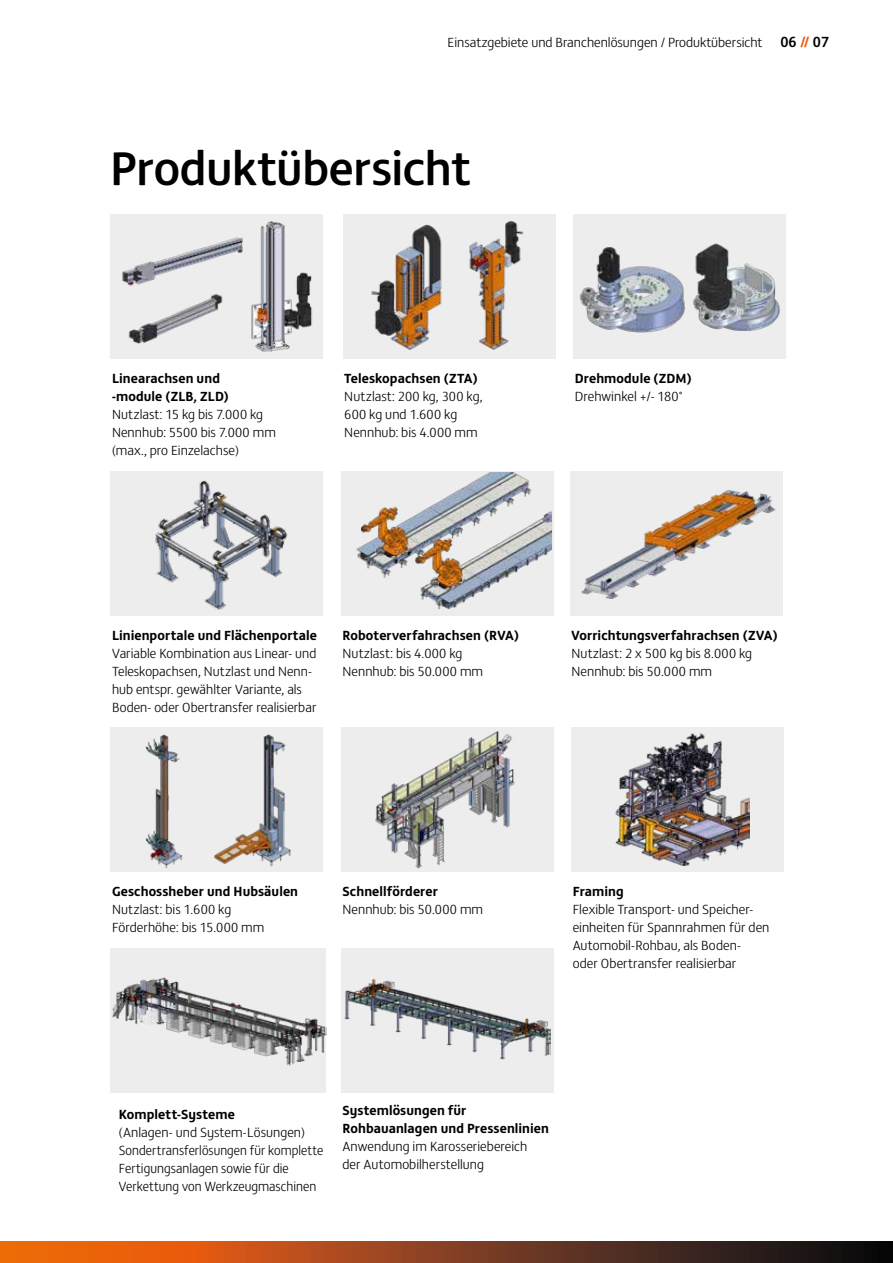
<style>
.page{position:relative;width:893px;height:1263px;background:#fff}
.page>*{position:absolute;margin:0;border:0;box-sizing:border-box;transform-origin:0 0}
.t1{font:500 48px "FS Matthew";letter-spacing:-.015em;color:#000}
.t2{font:300 13.5px/18px "FS Matthew";letter-spacing:.005em;color:#000}
.t3{font:700 13.5px/18px "FS Matthew";letter-spacing:.005em;color:#000}
.s1{font-weight:500;font-size:15px}
.s2{font-weight:500;font-size:15px;color:#ea5a0c}
</style>
<div class="page">
<div style="left:341px;top:728px;width:212px;height:144px;background:#ededed"></div>
<div style="left:341px;top:472px;width:212px;height:144px;background:#ededed"></div>
<img style="left:356px;top:473px;width:196px;height:137px">
<div style="left:573px;top:215px;width:213px;height:144px;background:#ededed"></div>
<div style="left:343px;top:215px;width:212px;height:144px;background:#ededed"></div>
<img style="left:371px;top:224px;width:71px;height:125px">
<img style="left:469px;top:221px;width:55px;height:128px">
<img style="left:580px;top:247px;width:105px;height:86px">
<div style="left:110px;top:214px;width:213px;height:144px;background:#ededed"></div>
<div style="left:110px;top:472px;width:213px;height:144px;background:#ededed"></div>
<div style="left:570px;top:472px;width:212px;height:144px;background:#ededed"></div>
<div style="left:110px;top:728px;width:213px;height:144px;background:#ededed"></div>
<div style="left:110px;top:948px;width:216px;height:144px;background:#ededed"></div>
<img style="left:581px;top:490px;width:195px;height:109px">
<img style="left:155px;top:480px;width:133px;height:130px">
<img style="left:112px;top:977px;width:214px;height:89px">
<div style="left:341px;top:948px;width:212px;height:144px;background:#ededed"></div>
<img style="left:344px;top:979px;width:206px;height:81px">
<div style="left:571px;top:728px;width:213px;height:144px;background:#ededed"></div>
<img style="left:693px;top:243px;width:87px;height:87px">
<img style="left:145px;top:734px;width:146px;height:133px">
<img style="left:375px;top:731px;width:140px;height:138px">
<img style="left:251px;top:221px;width:61px;height:131px">
<img style="left:122px;top:237px;width:121px;height:49px">
<img style="left:128px;top:294px;width:95px;height:50px">
<img style="left:615px;top:733px;width:134px;height:133px">
<svg style="left:0;top:1242px;width:893px;height:21px;background:#873e18"></svg>
<p class="t2" style="left:447px;top:33px;width:383px">Einsatzgebiete und Branchenlösungen / Produktübersicht <span class="s1">06</span> <span class="s2">//</span> <span class="s1">07</span></p>
<h1 class="t1" style="left:110px;top:130px;width:363px">Produktübersicht</h1>
<p class="t3" style="left:112px;top:368px;width:118px">Linearachsen und -module (ZLB, ZLD)</p>
<p class="t2" style="left:112px;top:404px;width:165px">Nutzlast: 15 kg bis 7.000 kg<br>Nennhub: 5500 bis 7.000 mm (max., pro Einzelachse)</p>
<p class="t3" style="left:344px;top:368px;width:135px">Teleskopachsen (ZTA)</p>
<p class="t2" style="left:344px;top:387px;width:140px">Nutzlast: 200 kg, 300 kg,<br>600 kg und 1.600 kg<br>Nennhub: bis 4.000 mm</p>
<p class="t3" style="left:575px;top:368px;width:118px">Drehmodule (ZDM)</p>
<p class="t2" style="left:575px;top:387px;width:109px">Drehwinkel +/- 180°</p>
<p class="t3" style="left:112px;top:625px;width:206px">Linienportale und Flächenportale</p>
<p class="t2" style="left:112px;top:643px;width:206px">Variable Kombination aus Linear- und Teleskopachsen, Nutzlast und Nenn&shy;hub entspr. gewählter Variante, als Boden- oder Obertransfer realisierbar</p>
<p class="t3" style="left:342px;top:625px;width:178px">Roboterverfahrachsen (RVA)</p>
<p class="t2" style="left:342px;top:643px;width:142px">Nutzlast: bis 4.000 kg<br>Nennhub: bis 50.000 mm</p>
<p class="t3" style="left:571px;top:625px;width:208px">Vorrichtungsverfahrachsen (ZVA)</p>
<p class="t2" style="left:571px;top:643px;width:182px">Nutzlast: 2 x 500 kg bis 8.000 kg<br>Nennhub: bis 50.000 mm</p>
<p class="t3" style="left:112px;top:881px;width:188px">Geschossheber und Hubsäulen</p>
<p class="t2" style="left:112px;top:900px;width:154px">Nutzlast: bis 1.600 kg<br>Förderhöhe: bis 15.000 mm</p>
<p class="t3" style="left:342px;top:881px;width:97px">Schnellförderer</p>
<p class="t2" style="left:342px;top:900px;width:142px">Nennhub: bis 50.000 mm</p>
<p class="t3" style="left:573px;top:881px;width:53px">Framing</p>
<p class="t2" style="left:573px;top:900px;width:198px">Flexible Transport- und Speicher&shy;einheiten für Spannrahmen für den Automobil-Rohbau, als Boden&shy;oder Obertransfer realisierbar</p>
<p class="t3" style="left:119px;top:1104px;width:118px">Komplett-Systeme</p>
<p class="t2" style="left:119px;top:1122px;width:206px">(Anlagen- und System-Lösungen)<br>Sondertransferlösungen für komplette Fertigungsanlagen sowie für die Verkettung von Werkzeugmaschinen</p>
<p class="t3" style="left:342px;top:1100px;width:208px">Systemlösungen für<br>Rohbauanlagen und Pressenlinien</p>
<p class="t2" style="left:342px;top:1137px;width:186px">Anwendung im Karosseriebereich der Automobilherstellung</p>
</div>
